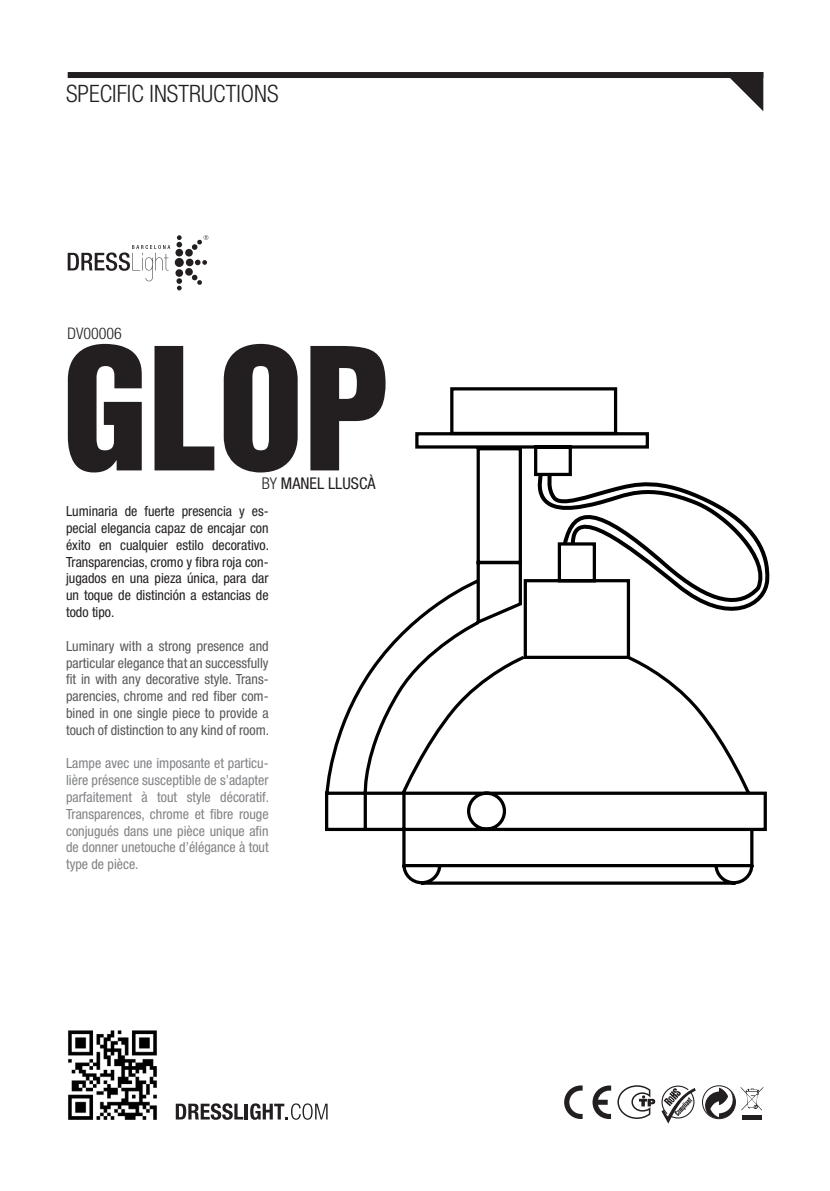
<style>
.page{position:relative;width:830px;height:1191px;background:#fff}
.page>*{position:absolute;margin:0;border:0;box-sizing:border-box;transform-origin:0 0}
.t1{font:155.8px "Helvetica Inserat";color:#231f20}
.t2{font:300 condensed 24px "Helvetica Neue LT Std";color:#231f20}
.t3{font:condensed 16.2px "Helvetica Neue LT Std";color:#231f20}
.t4{font:300 condensed 16px "Helvetica Neue LT Std";color:#231f20}
.t5{font:condensed 14px/16.8px "Helvetica Neue LT Std";color:#808285;text-align:justify}
.t6{font:condensed 14px/16.8px "Helvetica Neue LT Std";color:#231f20;text-align:justify}
.t7{font:condensed 14px/16.8px "Helvetica Neue LT Std";color:#57585a;text-align:justify}
.s1{font-weight:300}
</style>
<div class="page">
<svg style="left:68px;top:245px;width:102px;height:36px"></svg>
<svg style="left:176px;top:235px;width:32px;height:55px"></svg>
<div style="left:68px;top:72px;width:695px;height:6px;background:#231f20"></div>
<svg style="left:730px;top:78px;width:33px;height:33px"></svg>
<svg style="left:661px;top:1085px;width:102px;height:38px"></svg>
<svg style="left:592px;top:1085px;width:19px;height:34px"></svg>
<svg style="left:564px;top:1085px;width:18px;height:34px"></svg>
<svg style="left:617px;top:1085px;width:38px;height:34px"></svg>
<img style="left:68px;top:1030px;width:89px;height:90px">
<svg style="left:176px;top:1103px;width:67px;height:16px"></svg>
<hr style="left:245px;top:1103px;width:3px;height:16px;background:#231f20">
<svg style="left:250px;top:1103px;width:77px;height:16px"></svg>
<svg style="left:325px;top:387px;width:442px;height:498px"></svg>
<svg style="left:536px;top:471px;width:234px;height:156px"></svg>
<p class="t2" style="left:66px;top:80px;width:214px">SPECIFIC INSTRUCTIONS</p>
<p class="t4" style="left:68px;top:324px;width:56px">DV00006</p>
<p class="t1" style="left:61px;top:316px;width:331px">GLOP</p>
<p class="t3" style="left:262px;top:474px;width:115px"><span class="s1">BY</span> MANEL LLUSCÀ</p>
<p class="t6" style="left:66px;top:503px;width:204px">Luminaria de fuerte presencia y es&shy;pecial elegancia capaz de encajar con éxito en cualquier estilo decorativo.<br>Transparencias, cromo y fibra roja con&shy;jugados en una pieza única, para dar un toque de distinción a estancias de todo tipo.</p>
<p class="t7" style="left:66px;top:637px;width:204px">Luminary with a strong presence and particular elegance that an successfully fit in with any decorative style. Trans&shy;parencies, chrome and red fiber com&shy;bined in one single piece to provide a touch of distinction to any kind of room.</p>
<p class="t5" style="left:66px;top:755px;width:204px">Lampe avec une imposante et particu&shy;lière présence susceptible de s’adapter parfaitement à tout style décoratif.<br>Transparences, chrome et fibre rouge conjugués dans une pièce unique afin de donner unetouche d’élégance à tout type de pièce.</p>
</div>
